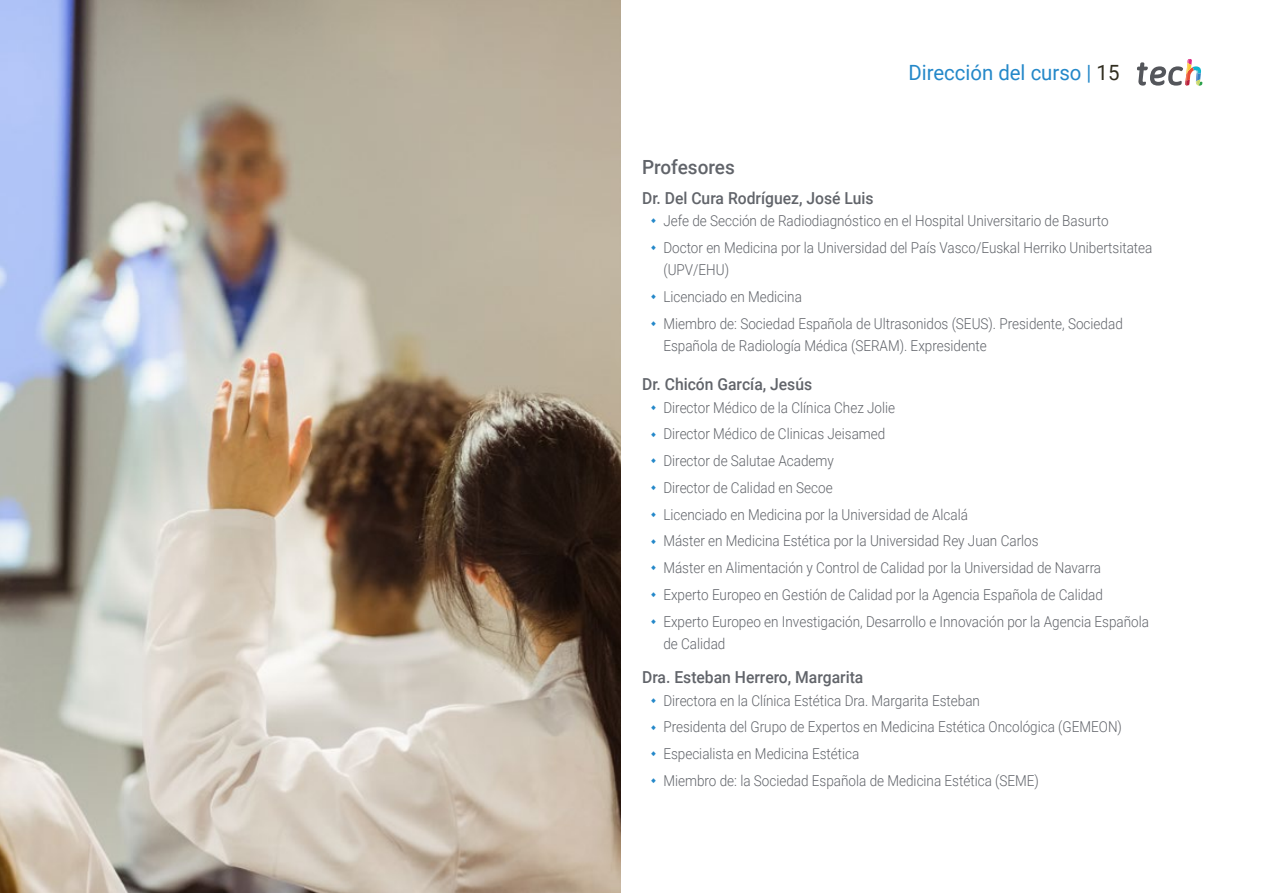
<style>
.page{position:relative;width:1263px;height:893px;background:#fff}
.page>*{position:absolute;margin:0;border:0;box-sizing:border-box;transform-origin:0 0}
.t1{font:21px "Roboto";color:#2488c9}
.t2{font:500 19.5px "Roboto";color:#61646a}
.t3{font:500 16.5px "Roboto";color:#61646a;scale:.95 1}
.t4{font:300 15px/26.7px "Roboto";color:#61646a;scale:.9 1}
.s1{color:#312e20}
</style>
<div class="page">
<img style="left:0;top:0;width:621px;height:893px">
<svg style="left:1137px;top:59px;width:65px;height:27px"></svg>
<h1 class="t1" style="left:908px;top:57px;width:213px">Dirección del curso | <span class="s1">15</span></h1>
<h2 class="t2" style="left:642px;top:154px;width:94px">Profesores</h2>
<p class="t3" style="left:642px;top:186px;width:245px">Dr. Del Cura Rodríguez, José Luis</p>
<p class="t4" style="left:663px;top:207px;width:545px">Jefe de Sección de Radiodiagnóstico en el Hospital Universitario de Basurto<br>Doctor en Medicina por la Universidad del País Vasco/Euskal Herriko Unibertsitatea</p>
<p class="t4" style="left:663px;top:256px;width:512px">(UPV/EHU)<br>Licenciado en Medicina<br>Miembro de: Sociedad Española de Ultrasonidos (SEUS). Presidente, Sociedad</p>
<p class="t4" style="left:663px;top:332px;width:361px">Española de Radiología Médica (SERAM). Expresidente</p>
<p class="t3" style="left:642px;top:373px;width:180px">Dr. Chicón García, Jesús</p>
<p class="t4" style="left:663px;top:393px;width:541px">Director Médico de la Clínica Chez Jolie<br>Director Médico de Clinicas Jeisamed<br>Director de Salutae Academy<br>Director de Calidad en Secoe<br>Licenciado en Medicina por la Universidad de Alcalá<br>Máster en Medicina Estética por la Universidad Rey Juan Carlos<br>Máster en Alimentación y Control de Calidad por la Universidad de Navarra Experto Europeo en Gestión de Calidad por la Agencia Española de Calidad Experto Europeo en Investigación, Desarrollo e Innovación por la Agencia Española</p>
<p class="t4" style="left:663px;top:630px;width:70px">de Calidad</p>
<p class="t3" style="left:642px;top:666px;width:234px">Dra. Esteban Herrero, Margarita</p>
<p class="t4" style="left:663px;top:686px;width:511px">Directora en la Clínica Estética Dra. Margarita Esteban<br>Presidenta del Grupo de Expertos en Medicina Estética Oncológica (GEMEON)<br>Especialista en Medicina Estética<br>Miembro de: la Sociedad Española de Medicina Estética (SEME)</p>
</div>
